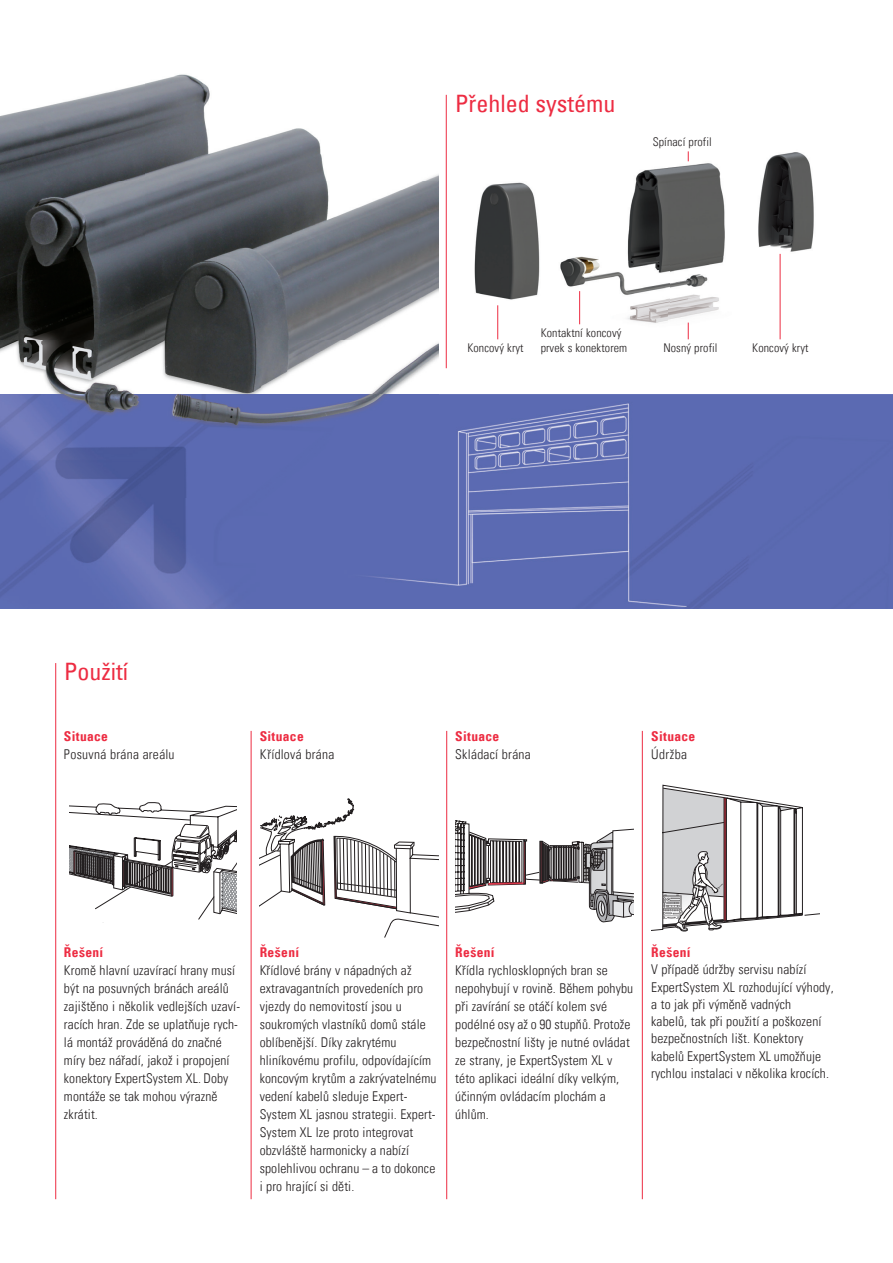
<style>
.page{position:relative;width:893px;height:1263px;background:#fff}
.page>*{position:absolute;margin:0;border:0;box-sizing:border-box;transform-origin:0 0}
.t1{font:condensed 24px "Univers Com 57";color:#ed2c42}
.t2{font:13.5px/18px "Univers Com 47 Light Cond";letter-spacing:.01em;color:#231f20}
.t3{font:13.5px "Univers Com 67 Bold Cond";letter-spacing:.025em;color:#ed2c42}
.t4{font:12px/15px "Univers Com 47 Light Cond";letter-spacing:.01em;color:#231f20}
</style>
<div class="page">
<img style="left:474px;top:151px;width:340px;height:189px">
<img style="left:0;top:394px;width:893px;height:215px">
<hr style="left:55px;top:663px;width:1px;height:536px;background:#ed2c42">
<hr style="left:251px;top:731px;width:1px;height:468px;background:#ed2c42">
<hr style="left:642px;top:731px;width:1px;height:468px;background:#ed2c42">
<hr style="left:446px;top:95px;width:1px;height:273px;background:#ed2c42">
<svg style="left:651px;top:784px;width:168px;height:148px"></svg>
<hr style="left:579px;top:291px;width:1px;height:33px;background:#ed2c42">
<svg style="left:688px;top:323px;width:1px;height:16px"></svg>
<svg style="left:70px;top:802px;width:166px;height:121px"></svg>
<svg style="left:455px;top:820px;width:178px;height:103px"></svg>
<svg style="left:260px;top:798px;width:178px;height:140px"></svg>
<hr style="left:780px;top:254px;width:1px;height:85px;background:#ed2c42">
<hr style="left:497px;top:305px;width:1px;height:34px;background:#ed2c42">
<hr style="left:446px;top:731px;width:1px;height:468px;background:#ed2c42">
<img style="left:0;top:74px;width:438px;height:424px">
<h1 class="t1" style="left:455px;top:88px;width:162px">Přehled systému</h1>
<p class="t4" style="left:653px;top:134px;width:61px">Spínací profil</p>
<p class="t4" style="left:467px;top:340px;width:58px">Koncový kryt</p>
<p class="t4" style="left:541px;top:325px;width:88px">Kontaktní koncový prvek s konektorem</p>
<p class="t4" style="left:663px;top:340px;width:56px">Nosný profil</p>
<p class="t4" style="left:752px;top:340px;width:58px">Koncový kryt</p>
<h1 class="t1" style="left:64px;top:657px;width:66px">Použití</h1>
<p class="t3" style="left:64px;top:728px;width:46px">Situace</p>
<p class="t2" style="left:64px;top:745px;width:112px">Posuvná brána areálu</p>
<p class="t3" style="left:260px;top:728px;width:46px">Situace</p>
<p class="t2" style="left:260px;top:745px;width:76px">Křídlová brána</p>
<p class="t3" style="left:455px;top:728px;width:46px">Situace</p>
<p class="t2" style="left:455px;top:745px;width:77px">Skládací brána</p>
<p class="t3" style="left:651px;top:728px;width:46px">Situace</p>
<p class="t2" style="left:651px;top:745px;width:37px">Údržba</p>
<p class="t3" style="left:64px;top:944px;width:41px">Řešení</p>
<p class="t2" style="left:64px;top:961px;width:178px">Kromě hlavní uzavírací hrany musí být na posuvných bránách areálů zajištěno i několik vedlejších uzaví&shy;racích hran. Zde se uplatňuje rych&shy;lá montáž prováděná do značné míry bez nářadí, jakož i propojení konektory ExpertSystem XL. Doby montáže se tak mohou výrazně zkrátit.</p>
<p class="t3" style="left:260px;top:944px;width:41px">Řešení</p>
<p class="t2" style="left:260px;top:961px;width:178px">Křídlové brány v nápadných až extravagantních provedeních pro vjezdy do nemovitostí jsou u soukromých vlastníků domů stále oblíbenější. Díky zakrytému hliníkovému profilu, odpovídajícím koncovým krytům a zakrývatelnému vedení kabelů sleduje Expert-<br>System XL jasnou strategii. Expert-<br>System XL lze proto integrovat obzvláště harmonicky a nabízí spolehlivou ochranu – a to dokonce i pro hrající si děti.</p>
<p class="t3" style="left:455px;top:944px;width:41px">Řešení</p>
<p class="t2" style="left:455px;top:961px;width:179px">Křídla rychlosklopných bran se nepohybují v rovině. Během pohybu při zavírání se otáčí kolem své podélné osy až o 90 stupňů. Protože bezpečnostní lišty je nutné ovládat ze strany, je ExpertSystem XL v této aplikaci ideální díky velkým, účinným ovládacím plochám a úhlům.</p>
<p class="t3" style="left:651px;top:944px;width:41px">Řešení</p>
<p class="t2" style="left:651px;top:961px;width:184px;line-height:17.2px">V případě údržby servisu nabízí ExpertSystem XL rozhodující výhody, a to jak při výměně vadných<br>kabelů, tak při použití a poškození bezpečnostních lišt. Konektory kabelů ExpertSystem XL umožňuje rychlou instalaci v několika krocích.</p>
</div>
